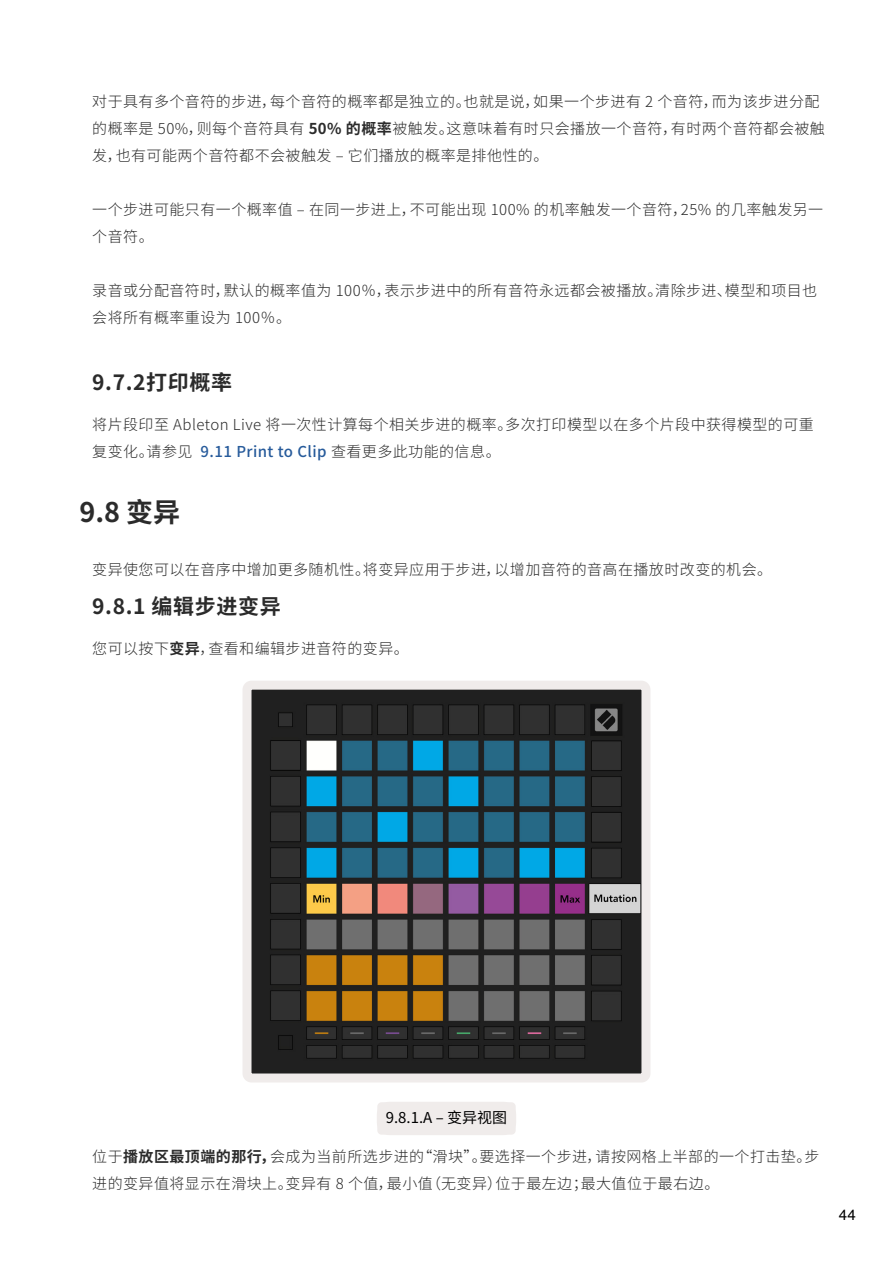
<style>
.page{position:relative;width:893px;height:1263px;background:#fff}
.page>*{position:absolute;margin:0;border:0;box-sizing:border-box;transform-origin:0 0}
.t1{font:700 27px "Noto Sans SC";color:#2b2b2b}
.t2{font:700 21px "Noto Sans SC";letter-spacing:.03em;color:#2b2b2b}
.t3{font:300 15px/27px "Noto Sans SC";letter-spacing:.03em;color:#2b2b2b}
.t4{font:15px "Noto Sans SC";color:#000}
.t5{font:15px "Helvetica";color:#000}
.s1{font-weight:700}
.s2{font-weight:500;color:#275b9b}
</style>
<div class="page">
<div style="left:377px;top:1102px;width:139px;height:33px;border:18px solid #f0eceb;border-radius:4px"></div>
<img style="left:252px;top:691px;width:388px;height:381px">
<div style="left:242px;top:681px;width:408px;height:401px;border:9px solid #f0eceb;border-radius:4px"></div>
<p class="t3" style="left:92px;top:89px;width:734px">对于具有多个音符的步进，每个音符的概率都是独立的。也就是说，如果一个步进有 2 个音符，而为该步进分配的概率是 50%，则每个音符具有 <span class="s1">50% 的概率</span>被触发。这意味着有时只会播放一个音符，有时两个音符都会被触发，也有可能两个音符都不会被触发 – 它们播放的概率是排他性的。</p>
<p class="t3" style="left:92px;top:197px;width:732px">一个步进可能只有一个概率值 – 在同一步进上，不可能出现 100% 的机率触发一个音符，25% 的几率触发另一个音符。</p>
<p class="t3" style="left:92px;top:278px;width:726px">录音或分配音符时，默认的概率值为 100％，表示步进中的所有音符永远都会被播放。清除步进、模型和项目也会将所有概率重设为 100％。</p>
<h2 class="t2" style="left:92px;top:370px;width:141px">9.7.2打印概率</h2>
<p class="t3" style="left:92px;top:411px;width:723px">将片段印至 Ableton Live 将一次性计算每个相关步进的概率。多次打印模型以在多个片段中获得模型的可重复变化。请参见 <span class="s2">9.11 Print to Clip</span> 查看更多此功能的信息。</p>
<h1 class="t1" style="left:80px;top:497px;width:102px">9.8 变异</h1>
<p class="t3" style="left:92px;top:556px;width:681px">变异使您可以在音序中增加更多随机性。将变异应用于步进，以增加音符的音高在播放时改变的机会。</p>
<h2 class="t2" style="left:92px;top:595px;width:190px">9.8.1 编辑步进变异</h2>
<p class="t3" style="left:92px;top:635px;width:318px">您可以按下<span class="s1">变异</span>，查看和编辑步进音符的变异。</p>
<p class="t4" style="left:386px;top:1109px;width:123px">9.8.1.A – 变异视图</p>
<p class="t3" style="left:92px;top:1144px;width:729px">位于<span class="s1">播放区最顶端的那行，</span>会成为当前所选步进的“滑块”。要选择一个步进，请按网格上半部的一个打击垫。步进的变异值将显示在滑块上。变异有 8 个值，最小值（无变异）位于最左边；最大值位于最右边。</p>
<p class="t5" style="left:839px;top:1203px;width:18px">44</p>
</div>
